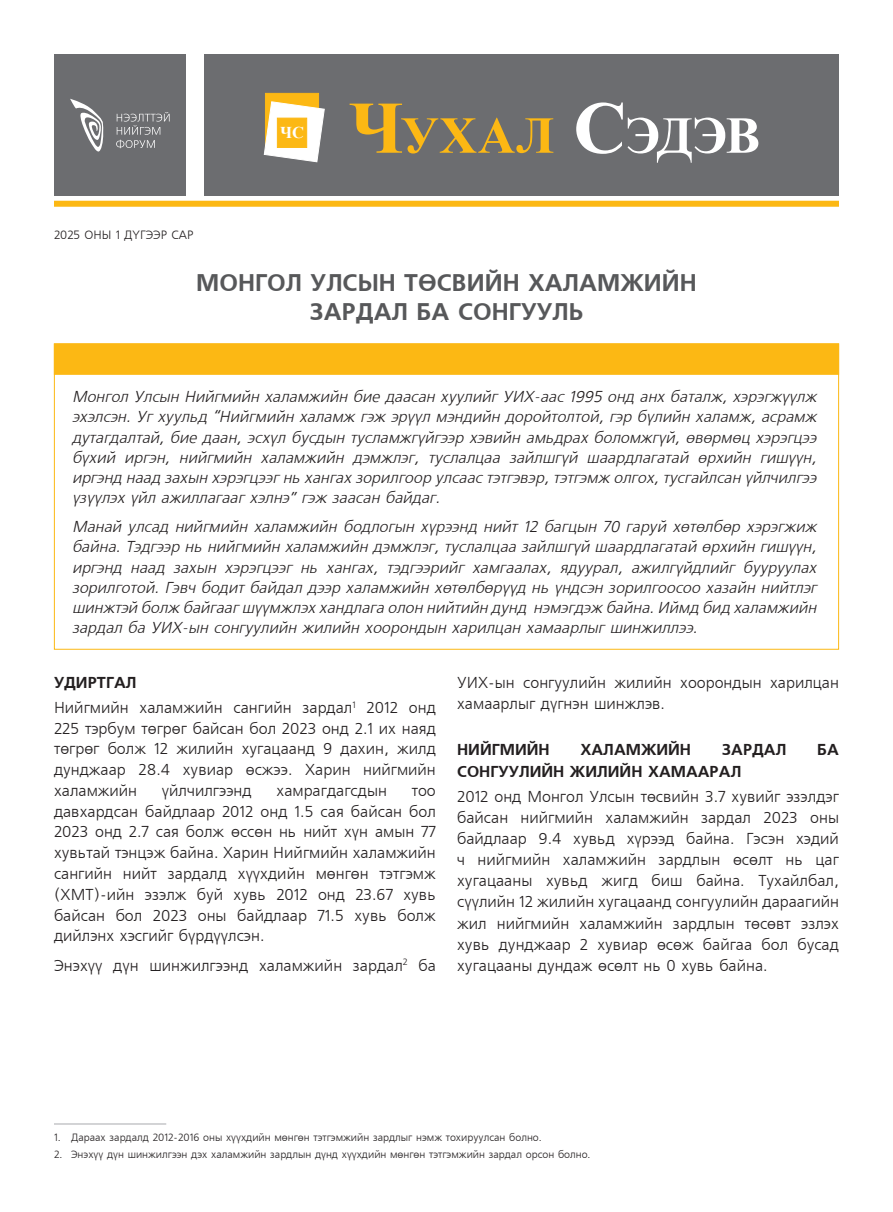
<style>
.page{position:relative;width:893px;height:1212px;background:#fff}
.page>*{position:absolute;margin:0;border:0;box-sizing:border-box;transform-origin:0 0}
.t1{font:700 51.9px "MAK Times New Roman";color:#fcb814}
.t2{font:700 24px/28.8px "MAK Freeset";color:#57585a;text-align:center}
.t3{font:700 16.5px "MAK Times New Roman";color:#fff}
.t4{font:italic 15.75px/20.2px "MAK Freeset";color:#231f20;text-align:justify}
.t5{font:15.75px/20.7px "MAK Freeset";color:#231f20;text-align:justify}
.t6{font:700 15.75px "MAK Freeset";color:#231f20}
.t7{font:12px "MAK Freeset";color:#231f20}
.t8{font:10.5px "MAK Freeset";color:#231f20}
.s1{font-size:74.25px}
.s2{font-size:74.25px;color:#fff}
.s3{color:#fff}
.s4{font-weight:700}
</style>
<div class="page">
<div style="left:204px;top:54px;width:635px;height:141px;background:#6c6d70"></div>
<div style="left:54px;top:54px;width:132px;height:141px;background:#6c6d70"></div>
<div style="left:54px;top:201px;width:785px;height:6px;background:#fcb814"></div>
<div style="left:265px;top:93px;width:54px;height:54px;background:#fcb814"></div>
<svg style="left:263px;top:101px;width:62px;height:62px"></svg>
<div style="left:277px;top:118px;width:30px;height:30px;background:#fcb814;border:1px solid #fcb814"></div>
<svg style="left:70px;top:99px;width:34px;height:53px"></svg>
<svg style="left:116px;top:112px;width:54px;height:36px"></svg>
<hr style="left:54px;top:1123px;width:112px;height:1px;background:#a8a9ad">
<div style="left:54px;top:344px;width:785px;height:306px;background:#fff;border:1px solid #fcb814"></div>
<div style="left:54px;top:344px;width:785px;height:31px;background:#fcb814;border:1px solid #fcb814"></div>
<p class="t7" style="left:54px;top:229px;width:141px">2025 ОНЫ 1 ДҮГЭЭР САР</p>
<p class="t3" style="left:280px;top:121px;width:26px">ЧС</p>
<h1 class="t1" style="left:349px;top:99px;width:413px"><span class="s1">Ч</span>ухал <span class="s2">С</span><span class="s3">эдэв</span></h1>
<h2 class="t2" style="left:196px;top:269px;width:502px">МОНГОЛ УЛСЫН ТӨСВИЙН ХАЛАМЖИЙН<br>ЗАРДАЛ БА СОНГУУЛЬ</h2>
<p class="t4" style="left:72px;top:387px;width:746px">Монгол Улсын Нийгмийн халамжийн бие даасан хуулийг УИХ-аас 1995 онд анх баталж, хэрэгжүүлж эхэлсэн. Уг хуульд “Нийгмийн халамж гэж эрүүл мэндийн доройтолтой, гэр бүлийн халамж, асрамж дутагдалтай, бие даан, эсхүл бусдын тусламжгүйгээр хэвийн амьдрах боломжгүй, өвөрмөц хэрэгцээ бүхий иргэн, нийгмийн халамжийн дэмжлэг, туслалцаа зайлшгүй шаардлагатай өрхийн гишүүн, иргэнд наад захын хэрэгцээг нь хангах зорилгоор улсаас тэтгэвэр, тэтгэмж олгох, тусгайлсан үйлчилгээ үзүүлэх үйл ажиллагааг хэлнэ” гэж заасан байдаг.</p>
<p class="t4" style="left:72px;top:517px;width:746px">Манай улсад нийгмийн халамжийн бодлогын хүрээнд нийт 12 багцын 70 гаруй хөтөлбөр хэрэгжиж байна. Тэдгээр нь нийгмийн халамжийн дэмжлэг, туслалцаа зайлшгүй шаардлагатай өрхийн гишүүн, иргэнд наад захын хэрэгцээг нь хангах, тэдгээрийг хамгаалах, ядуурал, ажилгүйдлийг бууруулах зорилготой. Гэвч бодит байдал дээр халамжийн хөтөлбөрүүд нь үндсэн зорилгоосоо хазайн нийтлэг шинжтэй болж байгааг шүүмжлэх хандлага олон нийтийн дунд нэмэгдэж байна. Иймд бид халамжийн зардал ба УИХ-ын сонгуулийн жилийн хоорондын харилцан хамаарлыг шинжиллээ.</p>
<p class="t5" style="left:54px;top:671px;width:383px;line-height:25px"><span class="s4">УДИРТГАЛ<br></span>Нийгмийн халамжийн сангийн зардал<sup>1</sup> 2012 онд</p>
<p class="t5" style="left:54px;top:719px;width:383px">225 тэрбум төгрөг байсан бол 2023 онд 2.1 их наяд төгрөг болж 12 жилийн хугацаанд 9 дахин, жилд дунджаар 28.4 хувиар өсжээ. Харин нийгмийн халамжийн</p>
<p class="t5" style="left:162px;top:781px;width:91px">үйлчилгээнд</p>
<p class="t5" style="left:276px;top:781px;width:112px">хамрагдагсдын</p>
<p class="t5" style="left:54px;top:781px;width:383px;text-indent:358px">тоо давхардсан байдлаар 2012 онд 1.5 сая байсан бол 2023 онд 2.7 сая болж өссөн нь нийт хүн амын 77 хувьтай тэнцэж байна. Харин Нийгмийн халамжийн сангийн нийт зардалд хүүхдийн мөнгөн тэтгэмж (ХМТ)-ийн эзэлж буй хувь 2012 онд 23.67 хувь байсан бол 2023 оны байдлаар 71.5 хувь болж дийлэнх хэсгийг бүрдүүлсэн.</p>
<p class="t5" style="left:54px;top:956px;width:383px">Энэхүү дүн шинжилгээнд халамжийн зардал<sup>2</sup> ба</p>
<p class="t5" style="left:457px;top:673px;width:383px;line-height:21.1px">УИХ-ын сонгуулийн жилийн хоорондын харилцан хамаарлыг дүгнэн шинжлэв.</p>
<p class="t6" style="left:457px;top:741px;width:94px">НИЙГМИЙН</p>
<p class="t6" style="left:580px;top:741px;width:112px">ХАЛАМЖИЙН</p>
<p class="t6" style="left:722px;top:741px;width:66px">ЗАРДАЛ</p>
<p class="t6" style="left:817px;top:741px;width:23px">БА</p>
<p class="t6" style="left:457px;top:762px;width:286px">СОНГУУЛИЙН ЖИЛИЙН ХАМААРАЛ</p>
<p class="t5" style="left:457px;top:787px;width:383px;line-height:21.1px">2012 онд Монгол Улсын төсвийн 3.7 хувийг эзэлдэг байсан нийгмийн халамжийн зардал 2023 оны байдлаар 9.4 хувьд хүрээд байна. Гэсэн хэдий ч нийгмийн халамжийн зардлын өсөлт нь цаг хугацааны хувьд жигд биш байна. Тухайлбал, сүүлийн 12 жилийн хугацаанд сонгуулийн дараагийн жил нийгмийн халамжийн зардлын төсөвт эзлэх хувь дунджаар 2 хувиар өсөж байгаа бол бусад хугацааны дундаж өсөлт нь 0 хувь байна.</p>
<p class="t8" style="left:54px;top:1132px;width:489px">1. Дараах зардалд 2012-2016 оны хүүхдийн мөнгөн тэтгэмжийн зардлыг нэмж тохируулсан болно.</p>
<p class="t8" style="left:54px;top:1149px;width:538px">2. Энэхүү дүн шинжилгээн дэх халамжийн зардлын дүнд хүүхдийн мөнгөн тэтгэмжийн зардал орсон болно.</p>
</div>
